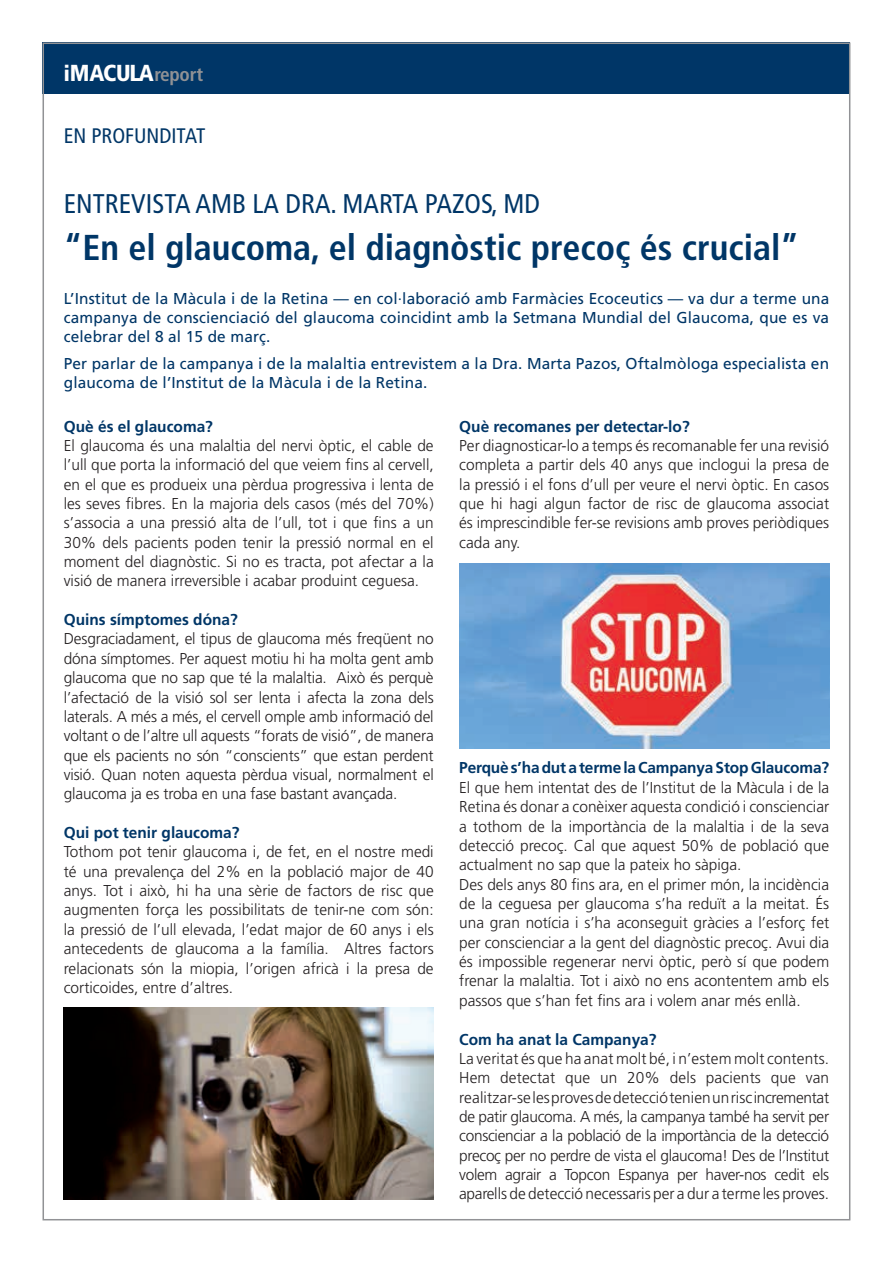
<style>
.page{position:relative;width:893px;height:1263px;background:#fff}
.page>*{position:absolute;margin:0;border:0;box-sizing:border-box;transform-origin:0 0}
.t1{font:700 condensed 36px "Frutiger";color:#003667}
.t2{font:condensed 27px "Frutiger";color:#003667}
.t3{font:900 condensed 23.1px "Frutiger";letter-spacing:-.04em;color:#fff}
.t4{font:condensed 21px "Frutiger";color:#003667}
.t5{font:300 15.75px/19.4px "Frutiger";color:#231f20;text-align:justify}
.t6{font:15.75px/18.8px "Frutiger";letter-spacing:.01em;color:#003667;text-align:justify}
.t7{font:700 15.75px "Frutiger";color:#003667}
.s1{font-size:21.75px}
.s2{font-weight:700;font-size:19.35px;color:#919295}
</style>
<div class="page">
<div style="left:43px;top:43px;width:807px;height:51px;background:#003667"></div>
<img style="left:64px;top:1008px;width:370px;height:191px">
<img style="left:459px;top:563px;width:370px;height:185px">
<h3 class="t3" style="left:64px;top:59px;width:141px"><span class="s1">i</span>MACULA<span class="s2">report</span></h3>
<h3 class="t4" style="left:64px;top:124px;width:143px">EN PROFUNDITAT</h3>
<h2 class="t2" style="left:64px;top:188px;width:478px">ENTREVISTA AMB LA DRA. MARTA PAZOS, MD</h2>
<h1 class="t1" style="left:64px;top:226px;width:737px">“En el glaucoma, el diagnòstic precoç és crucial”</h1>
<p class="t6" style="left:64px;top:289px;width:767px">L’Institut de la Màcula i de la Retina — en col·laboració amb Farmàcies Ecoceutics — va dur a terme una campanya de conscienciació del glaucoma coincidint amb la Setmana Mundial del Glaucoma, que es va celebrar del 8 al 15 de març.</p>
<p class="t6" style="left:64px;top:354px;width:767px">Per parlar de la campanya i de la malaltia entrevistem a la Dra. Marta Pazos, Oftalmòloga especialista en glaucoma de l’Institut de la Màcula i de la Retina.</p>
<p class="t7" style="left:64px;top:417px;width:151px">Què és el glaucoma?</p>
<p class="t5" style="left:64px;top:436px;width:371px">El glaucoma és una malaltia del nervi òptic, el cable de l’ull que porta la informació del que veiem fins al cervell, en el que es produeix una pèrdua progressiva i lenta de les seves fibres. En la majoria dels casos (més del 70%) s’associa a una pressió alta de l’ull, tot i que fins a un 30% dels pacients poden tenir la pressió normal en el moment del diagnòstic. Si no es tracta, pot afectar a la visió de manera irreversible i acabar produint ceguesa.</p>
<p class="t7" style="left:64px;top:610px;width:176px">Quins símptomes dóna?</p>
<p class="t5" style="left:64px;top:630px;width:371px">Desgraciadament, el tipus de glaucoma més freqüent no dóna símptomes. Per aquest motiu hi ha molta gent amb glaucoma que no sap que té la malaltia. Això és perquè l’afectació de la visió sol ser lenta i afecta la zona dels laterals. A més a més, el cervell omple amb informació del voltant o de l’altre ull aquests “forats de visió”, de manera que els pacients no són “conscients” que estan perdent visió. Quan noten aquesta pèrdua visual, normalment el glaucoma ja es troba en una fase bastant avançada.</p>
<p class="t7" style="left:64px;top:823px;width:177px">Qui pot tenir glaucoma?</p>
<p class="t5" style="left:64px;top:842px;width:371px">Tothom pot tenir glaucoma i, de fet, en el nostre medi té una prevalença del 2% en la població major de 40 anys. Tot i això, hi ha una sèrie de factors de risc que augmenten força les possibilitats de tenir-ne com són: la pressió de l’ull elevada, l’edat major de 60 anys i els antecedents de glaucoma a la família. Altres factors relacionats són la miopia, l’origen africà i la presa de corticoides, entre d’altres.</p>
<p class="t7" style="left:459px;top:417px;width:232px">Què recomanes per detectar-lo?</p>
<p class="t5" style="left:459px;top:436px;width:371px">Per diagnosticar-lo a temps és recomanable fer una revisió completa a partir dels 40 anys que inclogui la presa de la pressió i el fons d’ull per veure el nervi òptic. En casos que hi hagi algun factor de risc de glaucoma associat és imprescindible fer-se revisions amb proves periòdiques cada any.</p>
<p class="t7" style="left:459px;top:759px;width:371px">Perquè s’ha dut a terme la Campanya Stop Glaucoma?</p>
<p class="t5" style="left:459px;top:778px;width:371px;text-align:left">El que hem intentat des de l’Institut de la Màcula i de la Retina és donar a conèixer aquesta condició i conscienciar a tothom de la importància de la malaltia i de la seva detecció precoç. Cal que aquest 50% de població que actualment no sap que la pateix ho sàpiga.<br>Des dels anys 80 fins ara, en el primer món, la incidència de la ceguesa per glaucoma s’ha reduït a la meitat. És una gran notícia i s’ha aconseguit gràcies a l’esforç fet per conscienciar a la gent del diagnòstic precoç. Avui dia és impossible regenerar nervi òptic, però sí que podem frenar la malaltia. Tot i això no ens acontentem amb els passos que s’han fet fins ara i volem anar més enllà.</p>
<p class="t7" style="left:459px;top:1030px;width:199px">Com ha anat la Campanya?</p>
<p class="t5" style="left:459px;top:1049px;width:371px">La veritat és que ha anat molt bé, i n’estem molt contents.<br>Hem detectat que un 20% dels pacients que van realitzar-se les proves de detecció tenien un risc incrementat de patir glaucoma. A més, la campanya també ha servit per conscienciar a la població de la importància de la detecció precoç per no perdre de vista el glaucoma! Des de l’Institut volem agrair a Topcon Espanya per haver-nos cedit els aparells de detecció necessaris per a dur a terme les proves.</p>
</div>
